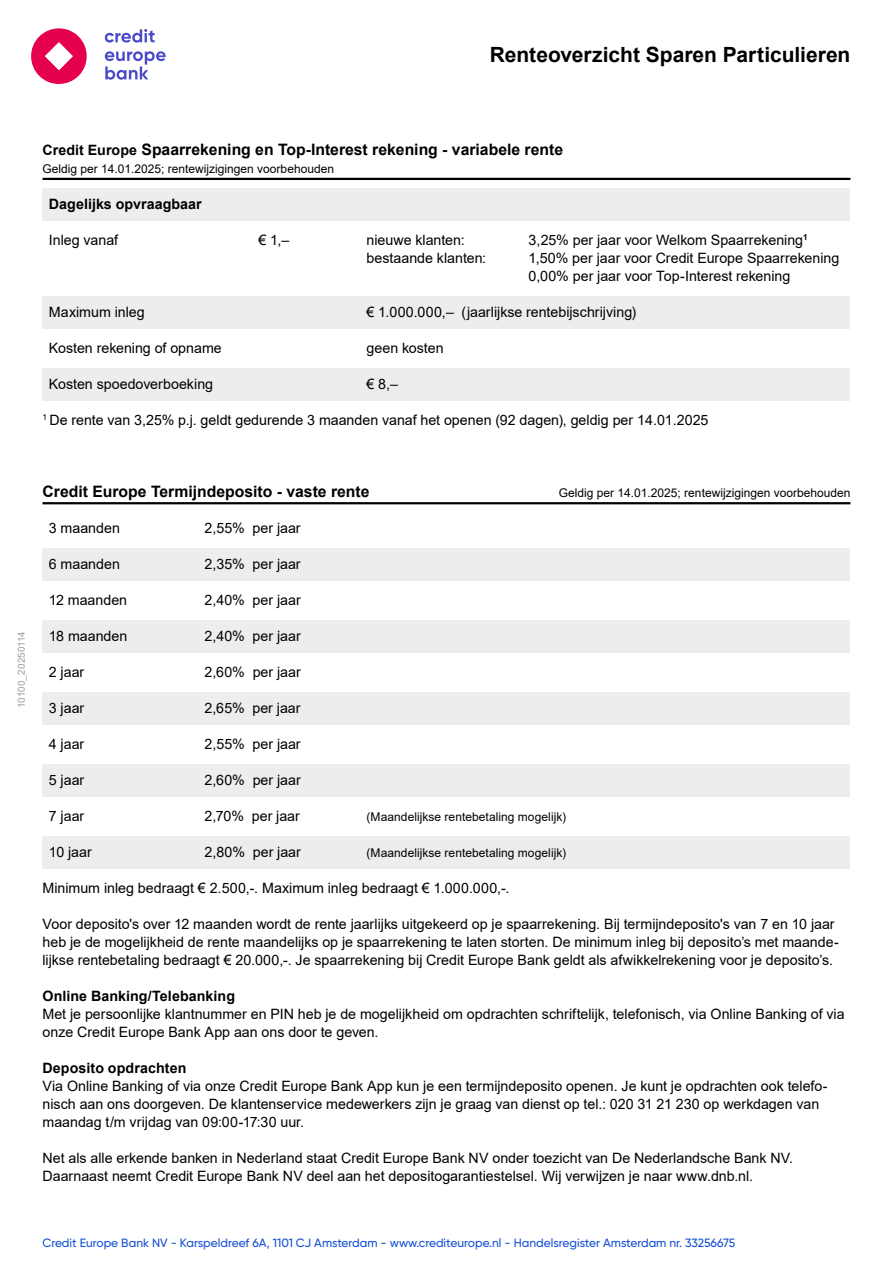
<style>
.page{position:relative;width:893px;height:1263px;background:#fff}
.page>*{position:absolute;margin:0;border:0;box-sizing:border-box;transform-origin:0 0}
.t1{font:700 21px "Arial";color:#000}
.t2{font:700 15.75px "Arial";color:#000}
.t3{font:14.25px/18px "Arial";color:#000}
.t4{font:700 14.25px "Arial";letter-spacing:.005em;color:#000}
.t5{font:12px "Arial";color:#000}
.t6{font:500 12px "Gilroy";color:#1450d2}
.t7{font:9.75px "Arial";letter-spacing:-.01em;color:#9d9d9c}
.s1{font-size:14.25px}
</style>
<div class="page">
<svg style="left:31px;top:28px;width:56px;height:56px"></svg>
<svg style="left:105px;top:29px;width:50px;height:14px"></svg>
<svg style="left:105px;top:51px;width:61px;height:29px"></svg>
<hr style="left:43px;top:178px;width:807px;height:2px;background:#000">
<div style="left:43px;top:188px;width:807px;height:32px;background:#ededed"></div>
<div style="left:43px;top:296px;width:807px;height:32px;background:#ededed"></div>
<div style="left:43px;top:368px;width:807px;height:32px;background:#ededed"></div>
<hr style="left:43px;top:502px;width:807px;height:2px;background:#000">
<div style="left:43px;top:548px;width:807px;height:32px;background:#ededed"></div>
<div style="left:43px;top:620px;width:807px;height:32px;background:#ededed"></div>
<div style="left:43px;top:692px;width:807px;height:32px;background:#ededed"></div>
<div style="left:43px;top:764px;width:807px;height:32px;background:#ededed"></div>
<div style="left:43px;top:836px;width:807px;height:32px;background:#ededed"></div>
<h1 class="t1" style="left:490px;top:39px;width:362px">Renteoverzicht Sparen Particulieren</h1>
<p class="t2" style="left:43px;top:138px;width:522px"><span class="s1">Credit Europe</span> Spaarrekening en Top-Interest rekening - variabele rente</p>
<p class="t5" style="left:43px;top:160px;width:293px">Geldig per 14.01.2025; rentewijzigingen voorbehouden</p>
<p class="t4" style="left:49px;top:194px;width:154px">Dagelijks opvraagbaar</p>
<p class="t3" style="left:49px;top:231px;width:71px">Inleg vanaf</p>
<p class="t3" style="left:259px;top:231px;width:33px">€ 1,–</p>
<p class="t3" style="left:367px;top:231px;width:100px">nieuwe klanten:</p>
<p class="t3" style="left:529px;top:231px;width:281px">3,25% per jaar voor Welkom Spaarrekening<sup>1</sup></p>
<p class="t3" style="left:367px;top:249px;width:121px">bestaande klanten:</p>
<p class="t3" style="left:529px;top:249px;width:312px">1,50% per jaar voor Credit Europe Spaarrekening<br>0,00% per jaar voor Top-Interest rekening</p>
<p class="t3" style="left:49px;top:303px;width:97px">Maximum inleg</p>
<p class="t3" style="left:367px;top:303px;width:271px">€ 1.000.000,– (jaarlijkse rentebijschrijving)</p>
<p class="t3" style="left:49px;top:339px;width:174px">Kosten rekening of opname</p>
<p class="t3" style="left:367px;top:339px;width:79px">geen kosten</p>
<p class="t3" style="left:49px;top:375px;width:166px">Kosten spoedoverboeking</p>
<p class="t3" style="left:367px;top:375px;width:33px">€ 8,–</p>
<p class="t3" style="left:43px;top:411px;width:667px"><sup>1</sup> De rente van 3,25% p.j. geldt gedurende 3 maanden vanaf het openen (92 dagen), geldig per 14.01.2025</p>
<p class="t7" style="left:15px;top:708px;width:78px;rotate:-90deg">10100_20250114</p>
<p class="t2" style="left:43px;top:480px;width:329px">Credit Europe Termijndeposito - vaste rente</p>
<p class="t5" style="left:559px;top:484px;width:293px">Geldig per 14.01.2025; rentewijzigingen voorbehouden</p>
<p class="t3" style="left:49px;top:519px;width:73px">3 maanden</p>
<p class="t3" style="left:205px;top:519px;width:98px">2,55% per jaar</p>
<p class="t3" style="left:49px;top:555px;width:73px">6 maanden</p>
<p class="t3" style="left:205px;top:555px;width:98px">2,35% per jaar</p>
<p class="t3" style="left:49px;top:591px;width:80px">12 maanden</p>
<p class="t3" style="left:205px;top:591px;width:98px">2,40% per jaar</p>
<p class="t3" style="left:49px;top:627px;width:80px">18 maanden</p>
<p class="t3" style="left:205px;top:627px;width:98px">2,40% per jaar</p>
<p class="t3" style="left:49px;top:663px;width:37px">2 jaar</p>
<p class="t3" style="left:205px;top:663px;width:98px">2,60% per jaar</p>
<p class="t3" style="left:49px;top:699px;width:37px">3 jaar</p>
<p class="t3" style="left:205px;top:699px;width:98px">2,65% per jaar</p>
<p class="t3" style="left:49px;top:735px;width:37px">4 jaar</p>
<p class="t3" style="left:205px;top:735px;width:98px">2,55% per jaar</p>
<p class="t3" style="left:49px;top:771px;width:37px">5 jaar</p>
<p class="t3" style="left:205px;top:771px;width:98px">2,60% per jaar</p>
<p class="t3" style="left:49px;top:807px;width:37px">7 jaar</p>
<p class="t3" style="left:205px;top:807px;width:97px">2,70% per jaar</p>
<p class="t5" style="left:367px;top:808px;width:201px">(Maandelijkse rentebetaling mogelijk)</p>
<p class="t3" style="left:49px;top:843px;width:44px">10 jaar</p>
<p class="t3" style="left:205px;top:843px;width:98px">2,80% per jaar</p>
<p class="t5" style="left:367px;top:844px;width:201px">(Maandelijkse rentebetaling mogelijk)</p>
<p class="t3" style="left:43px;top:879px;width:469px">Minimum inleg bedraagt € 2.500,-. Maximum inleg bedraagt € 1.000.000,-.</p>
<p class="t3" style="left:43px;top:915px;width:798px">Voor deposito's over 12 maanden wordt de rente jaarlijks uitgekeerd op je spaarrekening. Bij termijndeposito's van 7 en 10 jaar heb je de mogelijkheid de rente maandelijks op je spaarrekening te laten storten. De minimum inleg bij deposito’s met maande&shy;lijkse rentebetaling bedraagt € 20.000,-. Je spaarrekening bij Credit Europe Bank geldt als afwikkelrekening voor je deposito’s.</p>
<p class="t4" style="left:43px;top:986px;width:194px">Online Banking/Telebanking</p>
<p class="t3" style="left:43px;top:1005px;width:804px">Met je persoonlijke klantnummer en PIN heb je de mogelijkheid om opdrachten schriftelijk, telefonisch, via Online Banking of via onze Credit Europe Bank App aan ons door te geven.</p>
<p class="t4" style="left:43px;top:1058px;width:145px">Deposito opdrachten</p>
<p class="t3" style="left:43px;top:1077px;width:786px">Via Online Banking of via onze Credit Europe Bank App kun je een termijndeposito openen. Je kunt je opdrachten ook telefo&shy;nisch aan ons doorgeven. De klantenservice medewerkers zijn je graag van dienst op tel.: 020 31 21 230 op werkdagen van maandag t/m vrijdag van 09:00-17:30 uur.</p>
<p class="t3" style="left:43px;top:1149px;width:752px">Net als alle erkende banken in Nederland staat Credit Europe Bank NV onder toezicht van De Nederlandsche Bank NV.<br>Daarnaast neemt Credit Europe Bank NV deel aan het depositogarantiestelsel. Wij verwijzen je naar www.dnb.nl.</p>
<p class="t6" style="left:43px;top:1235px;width:694px">Credit Europe Bank NV - Karspeldreef 6A, 1101 CJ Amsterdam - www.crediteurope.nl - Handelsregister Amsterdam nr. 33256675</p>
</div>
